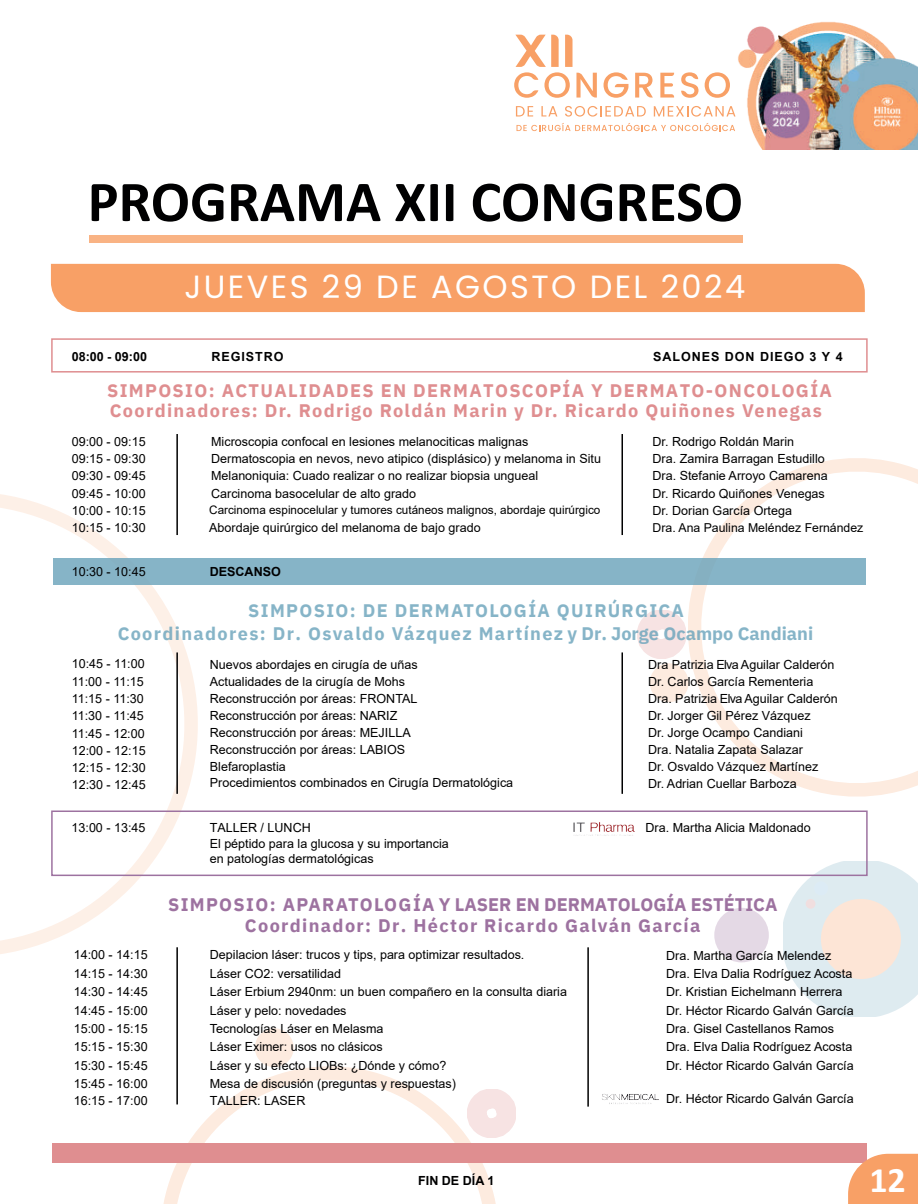
<style>
.page{position:relative;width:918px;height:1204px;background:#fff}
.page>*{position:absolute;margin:0;border:0;box-sizing:border-box;transform-origin:0 0}
.t1{font:700 58.2px "Calibri";color:#000001}
.t2{font:700 36px "Calibri";color:#fff}
.t3{font:32.1px "Poppins";letter-spacing:.075em;color:#fff}
.t4{font:700 18.15px/19.5px "IBM Plex Sans";letter-spacing:.075em;color:#df8e90}
.t5{font:700 18.15px/23.4px "IBM Plex Sans";letter-spacing:.075em;color:#68a2ba;text-align:center}
.t6{font:700 18.15px "IBM Plex Sans";color:#9d72a0}
.t7{font:700 18.15px "IBM Plex Sans";letter-spacing:.075em;color:#9d72a0}
.t8{font:12.6px/18.3px "Arial";color:#000001}
.t9{font:700 12.6px "Arial";letter-spacing:.075em;color:#000001}
.t10{font:12.6px/16.6px "Arial";letter-spacing:-.035em;color:#000001}
.t11{font:700 12.6px "Arial";color:#000001}
.t12{font:12.3px "Arial";color:#000001}
.t13{font:11.7px "Arial";color:#000001}
</style>
<div class="page">
<img style="left:735px;top:21px;width:183px;height:129px">
<svg style="left:514px;top:35px;width:83px;height:63px"></svg>
<svg style="left:604px;top:72px;width:24px;height:26px"></svg>
<svg style="left:635px;top:73px;width:18px;height:24px"></svg>
<svg style="left:660px;top:73px;width:14px;height:24px"></svg>
<svg style="left:681px;top:72px;width:18px;height:26px"></svg>
<svg style="left:705px;top:72px;width:25px;height:26px"></svg>
<svg style="left:516px;top:106px;width:17px;height:10px"></svg>
<svg style="left:541px;top:106px;width:16px;height:10px"></svg>
<svg style="left:565px;top:106px;width:81px;height:11px"></svg>
<svg style="left:654px;top:106px;width:82px;height:10px"></svg>
<svg style="left:517px;top:123px;width:218px;height:8px"></svg>
<svg style="left:689px;top:458px;width:229px;height:338px"></svg>
<svg style="left:638px;top:610px;width:51px;height:92px"></svg>
<svg style="left:781px;top:861px;width:137px;height:155px"></svg>
<div style="left:821px;top:898px;width:80px;height:80px;background:#fde5d6;border-radius:50%"></div>
<div style="left:814px;top:881px;width:14px;height:14px;background:#dcebf5;border-radius:50%"></div>
<div style="left:806px;top:898px;width:9px;height:10px;background:#f0dedf;border-radius:50%"></div>
<div style="left:714px;top:907px;width:55px;height:55px;background:#e4d9e5;border-radius:50%"></div>
<svg style="left:161px;top:1066px;width:337px;height:137px"></svg>
<svg style="left:255px;top:1028px;width:39px;height:38px"></svg>
<svg style="left:468px;top:1089px;width:48px;height:47px"></svg>
<svg style="left:0;top:494px;width:197px;height:460px"></svg>
<div style="left:89px;top:235px;width:653px;height:7px;background:#f9b384"></div>
<div style="left:51px;top:810px;width:817px;height:65px;border:2px solid #9d72a0"></div>
<div style="left:51px;top:338px;width:817px;height:34px;border:2px solid #df8e90"></div>
<div style="left:53px;top:558px;width:812px;height:27px;background:#86b4c7"></div>
<div style="left:51px;top:264px;width:814px;height:48px;background:#f8a066"></div>
<div style="left:52px;top:1142px;width:815px;height:20px;background:#df8e90"></div>
<hr style="left:622px;top:434px;width:1px;height:101px;background:#000001">
<hr style="left:622px;top:652px;width:1px;height:141px;background:#000001">
<hr style="left:176px;top:434px;width:2px;height:101px;background:#000001">
<hr style="left:176px;top:652px;width:2px;height:141px;background:#000001">
<hr style="left:176px;top:947px;width:2px;height:157px;background:#000001">
<hr style="left:587px;top:947px;width:2px;height:159px;background:#000001">
<img style="left:572px;top:810px;width:65px;height:26px">
<img style="left:602px;top:1094px;width:57px;height:10px">
<svg style="left:848px;top:1153px;width:70px;height:50px;background:#f7a571"></svg>
<h1 class="t1" style="left:88px;top:160px;width:657px">PROGRAMA XII CONGRESO</h1>
<p class="t9" style="left:72px;top:348px;width:77px">08:00 - 09:00</p>
<h3 class="t3" style="left:185px;top:268px;width:562px">JUEVES 29 DE AGOSTO DEL 2024</h3>
<p class="t9" style="left:212px;top:348px;width:74px">REGISTRO</p>
<p class="t9" style="left:653px;top:348px;width:191px">SALONES DON DIEGO 3 Y 4</p>
<h3 class="t4" style="left:107px;top:379px;width:726px">SIMPOSIO: ACTUALIDADES EN DERMATOSCOPÍA Y DERMATO-ONCOLOGÍA<br>Coordinadores: Dr. Rodrigo Roldán Marin y Dr. Ricardo Quiñones Venegas</h3>
<p class="t8" style="left:72px;top:432px;width:75px;line-height:17.4px;text-align:justify">09:00 - 09:15<br>09:15 - 09:30<br>09:30 - 09:45<br>09:45 - 10:00</p>
<p class="t8" style="left:72px;top:502px;width:75px;line-height:17.4px">10:00 - 10:15<br>10:15 - 10:30</p>
<p class="t8" style="left:211px;top:432px;width:319px">Microscopia confocal en lesiones melanociticas malignas</p>
<p class="t8" style="left:211px;top:449px;width:391px;line-height:17.2px">Dermatoscopia en nevos, nevo atipico (displásico) y melanoma in Situ<br>Melanoniquia: Cuado realizar o no realizar biopsia ungueal</p>
<p class="t8" style="left:211px;top:484px;width:207px">Carcinoma basocelular de alto grado</p>
<p class="t8" style="left:209px;top:518px;width:273px">Abordaje quirúrgico del melanoma de bajo grado</p>
<p class="t13" style="left:209px;top:502px;width:393px">Carcinoma espinocelular y tumores cutáneos malignos, abordaje quirúrgico</p>
<p class="t8" style="left:653px;top:432px;width:177px;line-height:17.4px">Dr. Rodrigo Roldán Marin<br>Dra. Zamira Barragan Estudillo<br>Dra. Stefanie Arroyo Camarena<br>Dr. Ricardo Quiñones Venegas<br>Dr. Dorian García Ortega</p>
<p class="t12" style="left:653px;top:519px;width:212px">Dra. Ana Paulina Meléndez Fernández</p>
<p class="t8" style="left:72px;top:562px;width:75px">10:30 - 10:45</p>
<p class="t11" style="left:210px;top:562px;width:73px">DESCANSO</p>
<h3 class="t5" style="left:118px;top:597px;width:697px">SIMPOSIO: DE DERMATOLOGÍA QUIRÚRGICA<br>Coordinadores: Dr. Osvaldo Vázquez Martínez y Dr. Jorge Ocampo Candiani</h3>
<p class="t8" style="left:72px;top:655px;width:75px;line-height:17.2px">10:45 - 11:00<br>11:00 - 11:15</p>
<p class="t8" style="left:648px;top:656px;width:191px;line-height:17px">Dra Patrizia Elva Aguilar Calderón<br>Dr. Carlos García Rementeria<br>Dra. Patrizia Elva Aguilar Calderón<br>Dr. Jorger Gil Pérez Vázquez</p>
<p class="t8" style="left:648px;top:740px;width:172px;line-height:17px">Dra. Natalia Zapata Salazar<br>Dr. Osvaldo Vázquez Martínez<br>Dr. Adrian Cuellar Barboza</p>
<p class="t8" style="left:210px;top:656px;width:209px;line-height:17px">Nuevos abordajes en cirugía de uñas Actualidades de la cirugía de Mohs Reconstrucción por áreas: FRONTAL Reconstrucción por áreas: NARIZ</p>
<p class="t8" style="left:210px;top:740px;width:305px;line-height:16.6px">Reconstrucción por áreas: LABIOS<br>Blefaroplastia<br>Procedimientos combinados en Cirugía Dermatológica</p>
<p class="t10" style="left:72px;top:690px;width:74px">11:15 - 11:30<br>11:30 - 11:45</p>
<p class="t8" style="left:72px;top:724px;width:75px;line-height:17.2px;text-align:justify">11:45 - 12:00<br>12:00 - 12:15<br>12:15 - 12:30<br>12:30 - 12:45</p>
<p class="t8" style="left:72px;top:818px;width:75px">13:00 - 13:45</p>
<p class="t8" style="left:210px;top:818px;width:103px">TALLER / LUNCH</p>
<p class="t8" style="left:646px;top:818px;width:167px">Dra. Martha Alicia Maldonado</p>
<p class="t8" style="left:648px;top:723px;width:156px">Dr. Jorge Ocampo Candiani</p>
<p class="t8" style="left:210px;top:723px;width:202px">Reconstrucción por áreas: MEJILLA</p>
<p class="t8" style="left:210px;top:836px;width:241px;line-height:15px">El péptido para la glucosa y su importancia en patologías dermatológicas</p>
<h3 class="t6" style="left:168px;top:889px;width:611px">SIMPOSIO: APARATOLOGÍA Y LASER EN DERMATOLOGÍA ESTÉTICA</h3>
<h3 class="t7" style="left:245px;top:911px;width:457px">Coordinador: Dr. Héctor Ricardo Galván García</h3>
<p class="t8" style="left:74px;top:945px;width:75px;text-align:justify">14:00 - 14:15<br>14:15 - 14:30<br>14:30 - 14:45<br>14:45 - 15:00<br>15:00 - 15:15<br>15:15 - 15:30<br>15:30 - 15:45<br>15:45 - 16:00</p>
<p class="t8" style="left:210px;top:945px;width:359px">Depilacion láser: trucos y tips, para optimizar resultados.<br>Láser CO2: versatilidad<br>Láser Erbium 2940nm: un buen compañero en la consulta diaria Láser y pelo: novedades<br>Tecnologías Láser en Melasma<br>Láser Eximer: usos no clásicos<br>Láser y su efecto LIOBs: ¿Dónde y cómo?</p>
<p class="t8" style="left:666px;top:945px;width:189px">Dra. Martha García Melendez<br>Dra. Elva Dalia Rodríguez Acosta<br>Dr. Kristian Eichelmann Herrera<br>Dr. Héctor Ricardo Galván García</p>
<p class="t8" style="left:666px;top:1019px;width:189px">Dra. Gisel Castellanos Ramos<br>Dra. Elva Dalia Rodríguez Acosta<br>Dr. Héctor Ricardo Galván García</p>
<p class="t8" style="left:666px;top:1088px;width:189px">Dr. Héctor Ricardo Galván García</p>
<p class="t8" style="left:210px;top:1074px;width:248px">Mesa de discusión (preguntas y respuestas)</p>
<p class="t8" style="left:74px;top:1090px;width:75px">16:15 - 17:00</p>
<p class="t8" style="left:210px;top:1090px;width:97px">TALLER: LASER</p>
<p class="t9" style="left:418px;top:1171px;width:78px">FIN DE DÍA 1</p>
<h2 class="t2" style="left:869px;top:1154px;width:38px">12</h2>
</div>
